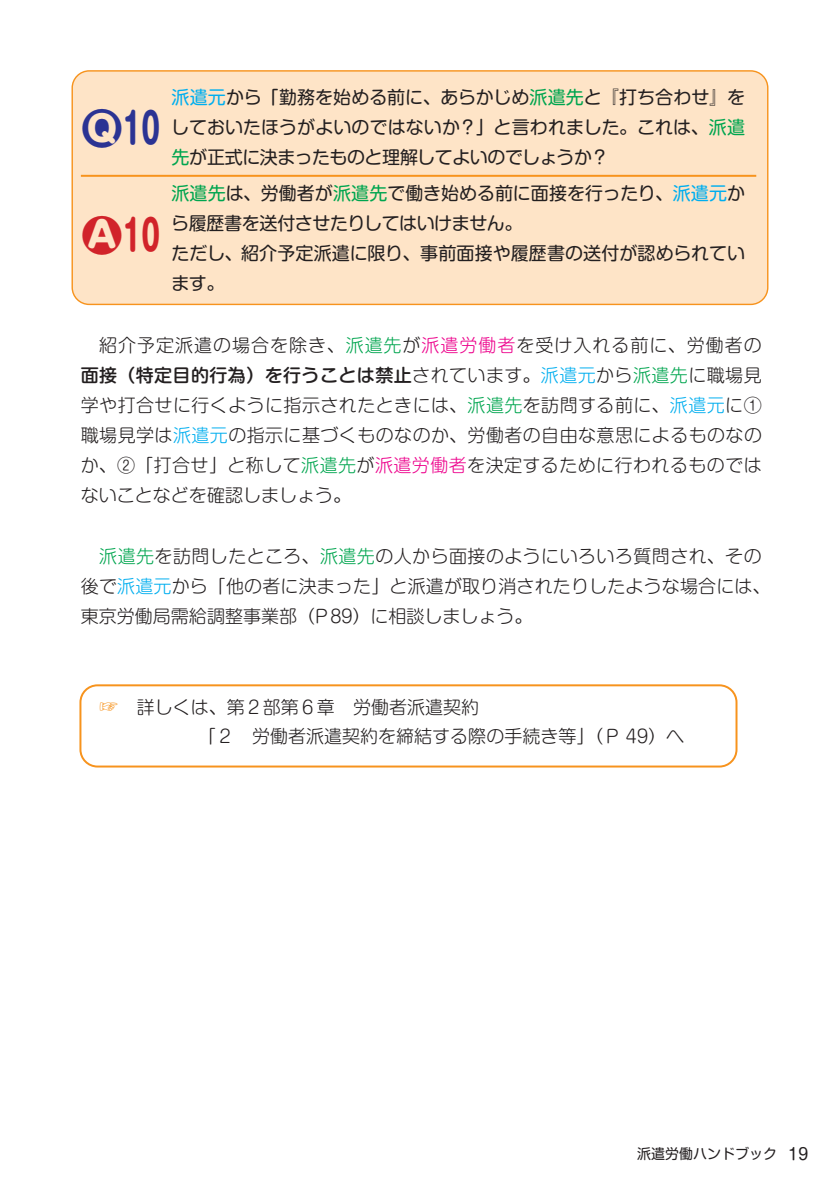
<style>
.page{position:relative;width:840px;height:1191px;background:#fff}
.page>*{position:absolute;margin:0;border:0;box-sizing:border-box;transform-origin:0 0}
.t1{font:700 41.2px "Shin M Go Pr 6 N";color:#2b3393;scale:.7 1}
.t2{font:700 41.2px "Shin M Go Pr 6 N";color:#d1232a;scale:.7 1}
.t3{font:300 18px/30px "Shin M Go Pr 6 N";letter-spacing:.01em;color:#231f20}
.t4{font:18px/30px "Shin M Go Pr 6 N";letter-spacing:-.005em;color:#231f20;text-align:justify}
.t5{font:14px "Shin M Go Pr 6 N";color:#231f20}
.s1{font-weight:800}
.s2{color:#00aeef}
.s3{color:#00a54f}
.s4{color:#ed028c}
.s5{font-weight:500}
.s6{font-size:19.8px;color:#f7931d}
.s7{font-size:16px}
</style>
<div class="page">
<div style="left:79px;top:684px;width:658px;height:83px;border:2px solid #f7931d;border-radius:17px"></div>
<div style="left:72px;top:71px;width:695px;height:233px;background:#fee4c7;border-radius:17px"></div>
<div style="left:71px;top:70px;width:697px;height:235px;border:1px solid #f7931d;border-radius:17px"></div>
<hr style="left:81px;top:175px;width:85px;height:2px;background:#f7931d">
<hr style="left:166px;top:175px;width:589px;height:2px;background:#f7931d">
<h1 class="t1" style="left:81px;top:93px;width:113px"><span class="s1">Q</span>10</h1>
<h1 class="t2" style="left:81px;top:200px;width:113px"><span class="s1">A</span>10</h1>
<p class="t4" style="left:171px;top:82px;width:575px"><span class="s2">派遣元</span>から「勤務を始める前に、あらかじめ<span class="s3">派遣先</span>と『打ち合わせ』をしておいたほうがよいのではないか？」と言われました。これは、<span class="s3">派遣先</span>が正式に決まったものと理解してよいのでしょうか？</p>
<p class="t4" style="left:171px;top:177px;width:575px;text-align:left"><span class="s3">派遣先</span>は、労働者が<span class="s3">派遣先</span>で働き始める前に面接を行ったり、<span class="s2">派遣元</span>から履歴書を送付させたりしてはいけません。<br>ただし、紹介予定派遣に限り、事前面接や履歴書の送付が認められています。</p>
<p class="t3" style="left:81px;top:329px;width:682px;text-align:justify">　紹介予定派遣の場合を除き、<span class="s3">派遣先</span>が<span class="s4">派遣労働者</span>を受け入れる前に、労働者の<span class="s5">面接（特定目的行為）を行うことは禁止</span>されています。<span class="s2">派遣元</span>から<span class="s3">派遣先</span>に職場見学や打合せに行くように指示されたときには、<span class="s3">派遣先</span>を訪問する前に、<span class="s2">派遣元</span>に①職場見学は<span class="s2">派遣元</span>の指示に基づくものなのか、労働者の自由な意思によるものなのか、②「打合せ」と称して<span class="s3">派遣先</span>が<span class="s4">派遣労働者</span>を決定するために行われるものではないことなどを確認しましょう。</p>
<p class="t3" style="left:81px;top:539px;width:691px;text-indent:18px"><span class="s3">派遣先</span>を訪問したところ、<span class="s3">派遣先</span>の人から面接のようにいろいろ質問され、その後で<span class="s2">派遣元</span>から「他の者に決まった」と派遣が取り消されたりしたような場合には、東京労働局需給調整事業部（P89）に相談しましょう。</p>
<p class="t3" style="left:153px;top:691px;width:532px;line-height:29.2px;text-indent:-54px"><span class="s6">☞</span>　詳しくは、第２部第６章　労働者派遣契約<br>　　　「２　労働者派遣契約を締結する際の手続き等」（Ｐ 49）へ</p>
<p class="t5" style="left:636px;top:1142px;width:172px">派遣労働ハンドブック <span class="s7">19</span></p>
</div>
